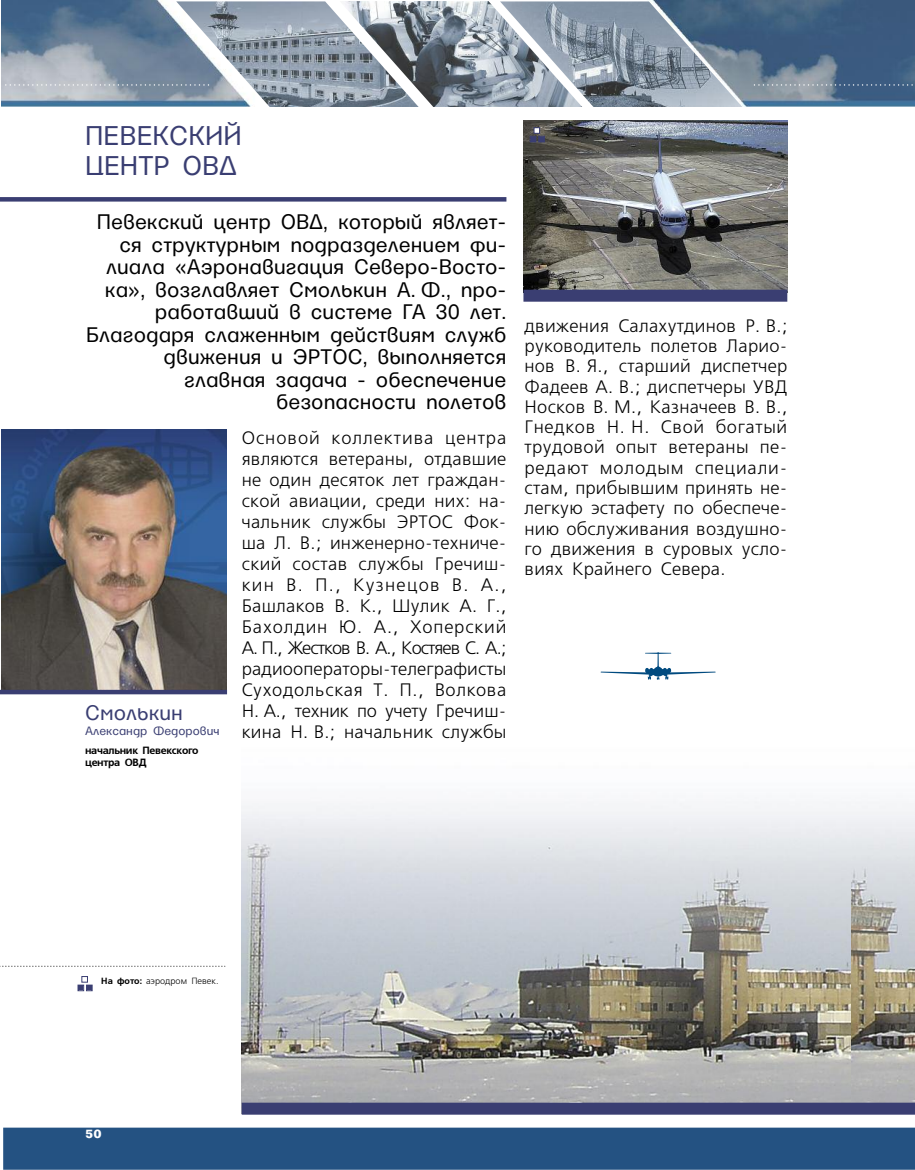
<style>
.page{position:relative;width:915px;height:1170px;background:#fff}
.page>*{position:absolute;margin:0;border:0;box-sizing:border-box;transform-origin:0 0}
.t1{font:27px/30px "Parangon 330 C";color:#3a3e72}
.t2{font:21px/22.5px "Parangon 330 C";color:#000;text-align:right}
.t3{font:21px "Parangon 330 C";color:#3a3e72}
.t4{font:18px/20.9px "Free Set C";letter-spacing:.01em;color:#000;text-align:justify}
.t5{font:12px "Parangon 330 C";color:#3a3e72}
.t6{font:12px "Parangon 530 C";color:#fff}
.t7{font:700 10.5px/12.8px "Free Set C";letter-spacing:-.03em;color:#000}
.t8{font:9px "Free Set C";color:#000}
.s1{font-weight:700}
</style>
<div class="page">
<div style="left:3px;top:1127px;width:911px;height:42px;background:#245282"></div>
<img style="left:1px;top:0;width:913px;height:106px">
<img style="left:582px;top:1px;width:160px;height:105px">
<svg style="left:752px;top:84px;width:162px;height:2px"></svg>
<svg style="left:4px;top:84px;width:172px;height:2px"></svg>
<img style="left:176px;top:1px;width:163px;height:105px">
<img style="left:339px;top:1px;width:243px;height:105px">
<img style="left:242px;top:801px;width:672px;height:301px">
<svg style="left:0;top:197px;width:506px;height:4px;fill:#3a3e72"></svg>
<img style="left:2px;top:429px;width:224px;height:260px">
<div style="left:242px;top:1102px;width:672px;height:12px;background:#3a3e72"></div>
<div style="left:0;top:689px;width:227px;height:5px;background:#3a3e72"></div>
<svg style="left:0;top:965px;width:225px;height:1px"></svg>
<img style="left:523px;top:121px;width:264px;height:169px">
<svg style="left:600px;top:652px;width:115px;height:27px"></svg>
<div style="left:533px;top:127px;width:7px;height:7px;border:1px solid #3a3e72"></div>
<div style="left:529px;top:136px;width:7px;height:6px;border:1px solid #3a3e72"></div>
<svg style="left:530px;top:128px;width:14px;height:14px"></svg>
<div style="left:523px;top:290px;width:264px;height:12px;background:#3a3e72"></div>
<div style="left:78px;top:984px;width:6px;height:7px;border:1px solid #3a3e72"></div>
<svg style="left:78px;top:976px;width:12px;height:14px"></svg>
<div style="left:86px;top:984px;width:6px;height:7px;border:1px solid #3a3e72"></div>
<h1 class="t1" style="left:85px;top:123px;width:158px">ПЕВЕКСКИЙ<br>ЦЕНТР ОВД</h1>
<p class="t2" style="left:86px;top:213px;width:421px">Певекский центр ОВД, который являет&shy;ся структурным подразделением фи&shy;лиала «Аэронавигация Северо-Восто&shy;ка», возглавляет Смолькин А. Ф., про&shy;работавший в системе ГА 30 лет.<br>Благодаря слаженным действиям служб движения и ЭРТОС, выполняется главная задача - обеспечение безопасности полетов</p>
<p class="t3" style="left:85px;top:705px;width:99px">Смолькин</p>
<p class="t5" style="left:85px;top:727px;width:136px">Александр Федорович</p>
<p class="t7" style="left:85px;top:743px;width:115px">начальник Певекского центра ОВД</p>
<p class="t4" style="left:242px;top:428px;width:266px">Основой коллектива центра являются ветераны, отдавшие не один десяток лет граждан&shy;ской авиации, среди них: на&shy;чальник службы ЭРТОС Фок&shy;ша Л. В.; инженерно-техниче&shy;ский состав службы Гречиш&shy;кин В. П., Кузнецов В. А., Башлаков В. К., Шулик А. Г., Бахолдин Ю. А., Хоперский А. П., Жестков В. А., Костяев С. А.; радиооператоры-телеграфисты Суходольская Т. П., Волкова Н. А., техник по учету Гречиш&shy;кина Н. В.; начальник службы</p>
<p class="t4" style="left:524px;top:315px;width:264px;line-height:20.2px">движения Салахутдинов Р. В.; руководитель полетов Ларио&shy;нов В. Я., старший диспетчер Фадеев А. В.; диспетчеры УВД Носков В. М., Казначеев В. В., Гнедков Н. Н. Свой богатый трудовой опыт ветераны пе&shy;редают молодым специали&shy;стам, прибывшим принять не&shy;легкую эстафету по обеспече&shy;нию обслуживания воздушно&shy;го движения в суровых усло&shy;виях Крайнего Севера.</p>
<p class="t8" style="left:101px;top:975px;width:119px"><span class="s1">На фото:</span> аэродром Певек.</p>
<p class="t6" style="left:85px;top:1129px;width:18px">50</p>
</div>
